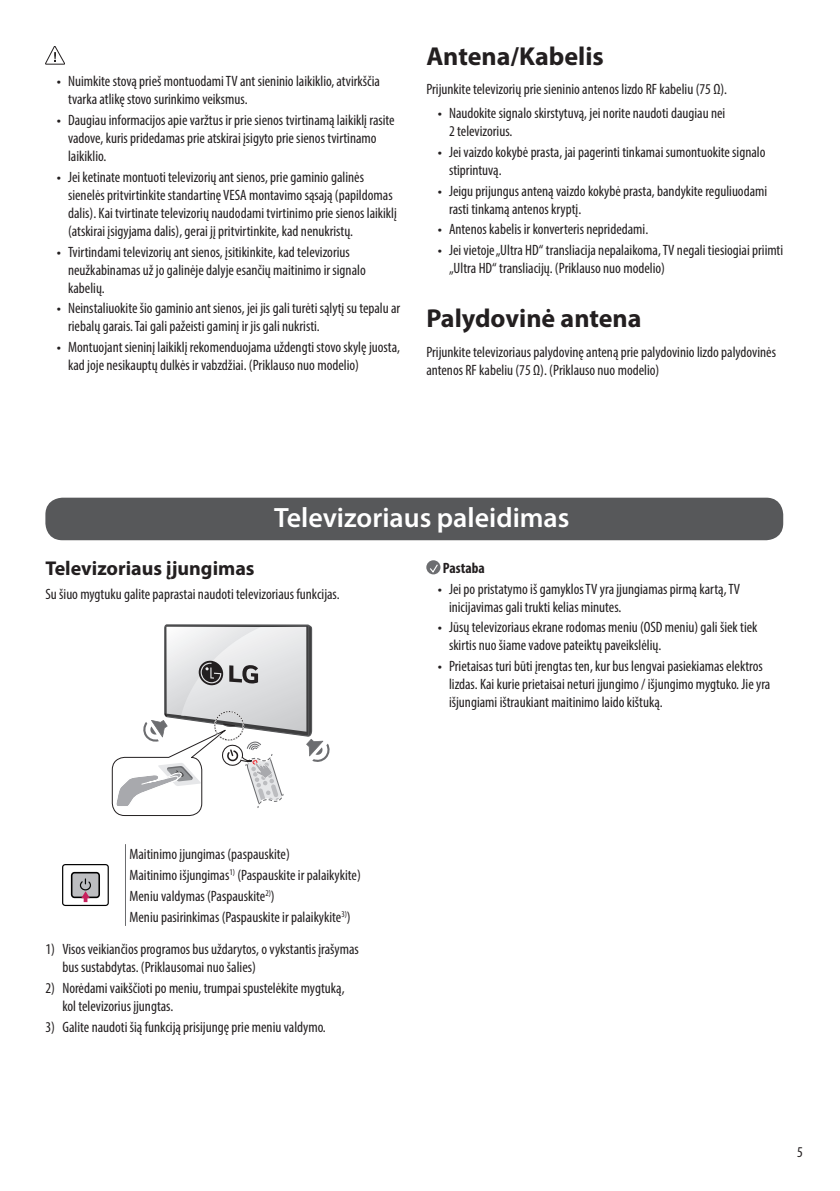
<style>
.page{position:relative;width:840px;height:1191px;background:#fff}
.page>*{position:absolute;margin:0;border:0;box-sizing:border-box;transform-origin:0 0}
.t1{font:600 28px "Myriad Pro";color:#fff}
.Title2{font:700 26px "Myriad Pro";color:#231f20}
.t2{font:700 20px "Myriad Pro";color:#231f20}
.Body{font:condensed 15px/18px "Myriad Pro";color:#231f20}
.t3{font:700 condensed 15px "Myriad Pro";color:#231f20}
.s1{font-family:"LG Smart";font-stretch:normal}
</style>
<div class="page">
<svg style="left:45px;top:46px;width:20px;height:18px"></svg>
<div style="left:45px;top:497px;width:737px;height:43px;background:#57585a;border-radius:17px"></div>
<svg style="left:111px;top:624px;width:218px;height:192px"></svg>
<hr style="left:125px;top:844px;width:1px;height:82px;background:#6c6d70">
<div style="left:62px;top:864px;width:47px;height:42px;border:1px solid #000;border-radius:3px"></div>
<div style="left:72px;top:872px;width:27px;height:25px;background:#bcbdc0;border-radius:3px"></div>
<div style="left:71px;top:872px;width:29px;height:26px;border:2px solid #000;border-radius:3px"></div>
<svg style="left:79px;top:878px;width:13px;height:24px"></svg>
<div style="left:426px;top:560px;width:14px;height:14px;background:#6c6d70;border-radius:50%"></div>
<svg style="left:428px;top:564px;width:10px;height:10px"></svg>
<p class="Body" style="left:68px;top:72px;width:313px;text-indent:-11px"><span class="s1">•</span> Nuimkite stovą prieš montuodami TV ant sieninio laikiklio, atvirkščia tvarka atlikę stovo surinkimo veiksmus.</p>
<p class="Body" style="left:68px;top:111px;width:328px;text-indent:-11px"><span class="s1">•</span> Daugiau informacijos apie varžtus ir prie sienos tvirtinamą laikiklį rasite vadove, kuris pridedamas prie atskirai įsigyto prie sienos tvirtinamo laikiklio.</p>
<p class="Body" style="left:68px;top:168px;width:330px;text-indent:-11px"><span class="s1">•</span> Jei ketinate montuoti televizorių ant sienos, prie gaminio galinės sienelės pritvirtinkite standartinę VESA montavimo sąsają (papildomas dalis). Kai tvirtinate televizorių naudodami tvirtinimo prie sienos laikiklį (atskirai įsigyjama dalis), gerai jį pritvirtinkite, kad nenukristų.</p>
<p class="Body" style="left:68px;top:242px;width:299px;text-indent:-11px"><span class="s1">•</span> Tvirtindami televizorių ant sienos, įsitikinkite, kad televizorius neužkabinamas už jo galinėje dalyje esančių maitinimo ir signalo kabelių.</p>
<p class="Body" style="left:68px;top:299px;width:333px;text-indent:-11px"><span class="s1">•</span> Neinstaliuokite šio gaminio ant sienos, jei jis gali turėti sąlytį su tepalu ar riebalų garais. Tai gali pažeisti gaminį ir jis gali nukristi.</p>
<p class="Body" style="left:68px;top:338px;width:333px;text-indent:-11px"><span class="s1">•</span> Montuojant sieninį laikiklį rekomenduojama uždengti stovo skylę juosta, kad joje nesikauptų dulkės ir vabzdžiai. (Priklauso nuo modelio)</p>
<p class="Title2" style="left:426px;top:39px;width:179px">Antena/Kabelis</p>
<p class="Body" style="left:426px;top:80px;width:302px">Prijunkite televizorių prie sieninio antenos lizdo RF kabeliu (75 Ω).</p>
<p class="Body" style="left:449px;top:104px;width:277px;text-indent:-11px"><span class="s1">•</span> Naudokite signalo skirstytuvą, jei norite naudoti daugiau nei<br>2 televizorius.</p>
<p class="Body" style="left:449px;top:143px;width:318px;text-indent:-11px"><span class="s1">•</span> Jei vaizdo kokybė prasta, jai pagerinti tinkamai sumontuokite signalo stiprintuvą.</p>
<p class="Body" style="left:449px;top:181px;width:319px;text-indent:-11px"><span class="s1">•</span> Jeigu prijungus anteną vaizdo kokybė prasta, bandykite reguliuodami rasti tinkamą antenos kryptį.</p>
<p class="Body" style="left:437px;top:220px;width:212px"><span class="s1">•</span> Antenos kabelis ir konverteris nepridedami.</p>
<p class="Body" style="left:449px;top:241px;width:335px;text-indent:-11px"><span class="s1">•</span> Jei vietoje „Ultra HD“ transliacija nepalaikoma, TV negali tiesiogiai priimti „Ultra HD“ transliacijų. (Priklauso nuo modelio)</p>
<p class="Title2" style="left:426px;top:301px;width:217px">Palydovinė antena</p>
<p class="Body" style="left:426px;top:342px;width:351px">Prijunkite televizoriaus palydovinę anteną prie palydovinio lizdo palydovinės antenos RF kabeliu (75 Ω). (Priklauso nuo modelio)</p>
<p class="t1" style="left:274px;top:500px;width:297px">Televizoriaus paleidimas</p>
<p class="t2" style="left:45px;top:555px;width:211px">Televizoriaus įjungimas</p>
<p class="Body" style="left:45px;top:585px;width:295px">Su šiuo mygtuku galite paprastai naudoti televizoriaus funkcijas.</p>
<p class="t3" style="left:442px;top:558px;width:43px">Pastaba</p>
<p class="Body" style="left:449px;top:579px;width:292px;text-indent:-11px"><span class="s1">•</span> Jei po pristatymo iš gamyklos TV yra įjungiamas pirmą kartą, TV inicijavimas gali trukti kelias minutes.</p>
<p class="Body" style="left:449px;top:618px;width:310px;text-indent:-11px"><span class="s1">•</span> Jūsų televizoriaus ekrane rodomas meniu (OSD meniu) gali šiek tiek skirtis nuo šiame vadove pateiktų paveikslėlių.</p>
<p class="Body" style="left:449px;top:657px;width:323px;text-indent:-11px"><span class="s1">•</span> Prietaisas turi būti įrengtas ten, kur bus lengvai pasiekiamas elektros lizdas. Kai kurie prietaisai neturi įjungimo / išjungimo mygtuko. Jie yra išjungiami ištraukiant maitinimo laido kištuką.</p>
<p class="Body" style="left:129px;top:844px;width:233px;line-height:20.8px">Maitinimo įjungimas (paspauskite)<br>Maitinimo išjungimas<sup>1)</sup> (Paspauskite ir palaikykite)<br>Meniu valdymas (Paspauskite<sup>2)</sup>)<br>Meniu pasirinkimas (Paspauskite ir palaikykite<sup>3)</sup>)</p>
<p class="Body" style="left:62px;top:939px;width:298px;text-indent:-17px">1) Visos veikiančios programos bus uždarytos, o vykstantis įrašymas bus sustabdytas. (Priklausomai nuo šalies)</p>
<p class="Body" style="left:62px;top:978px;width:283px;text-indent:-17px">2) Norėdami vaikščioti po meniu, trumpai spustelėkite mygtuką, kol televizorius įjungtas.</p>
<p class="Body" style="left:45px;top:1017px;width:282px">3) Galite naudoti šią funkciją prisijungę prie meniu valdymo.</p>
<p class="Body" style="left:796px;top:1142px;width:7px">5</p>
</div>
